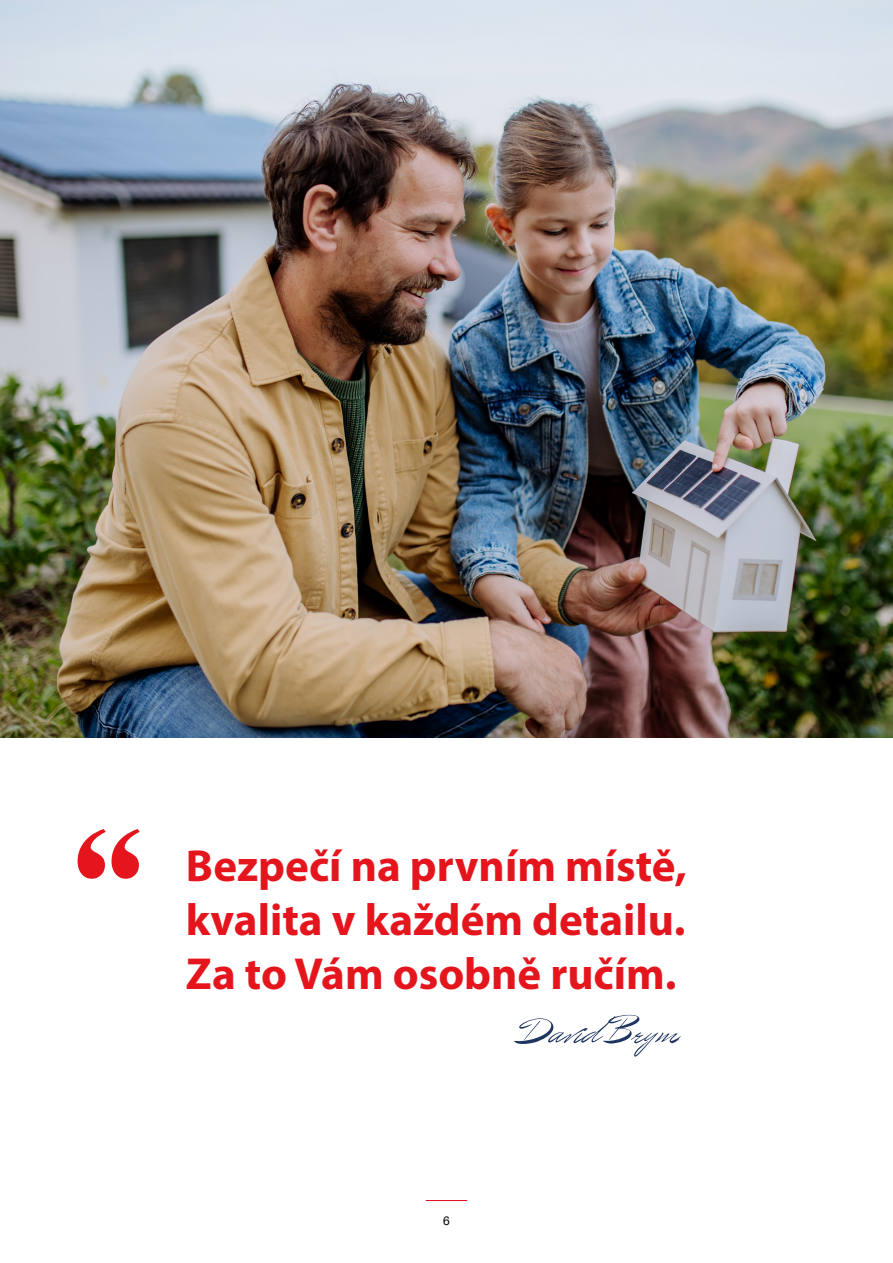
<style>
.page{position:relative;width:893px;height:1263px;background:#fff}
.page>*{position:absolute;margin:0;border:0;box-sizing:border-box;transform-origin:0 0}
.t1{font:181.5px "Engravers";color:#e4151d}
.t2{font:700 45px/54px "Myriad Pro";color:#e4151d}
.t3{font:12px "Helvetica Neue LT Pro";color:#000}
</style>
<div class="page">
<hr style="left:426px;top:1200px;width:41px;height:1px;background:#e30b17">
<img style="left:0;top:0;width:893px;height:737px">
<svg style="left:514px;top:1015px;width:167px;height:41px"></svg>
<h1 class="t1" style="left:54px;top:785px;width:109px">“</h1>
<p class="t2" style="left:186px;top:838px;width:502px">Bezpečí na prvním místě, kvalita v každém detailu.</p>
<p class="t2" style="left:186px;top:946px;width:492px">Za to Vám osobně ručím.</p>
<p class="t3" style="left:443px;top:1213px;width:8px">6</p>
</div>
